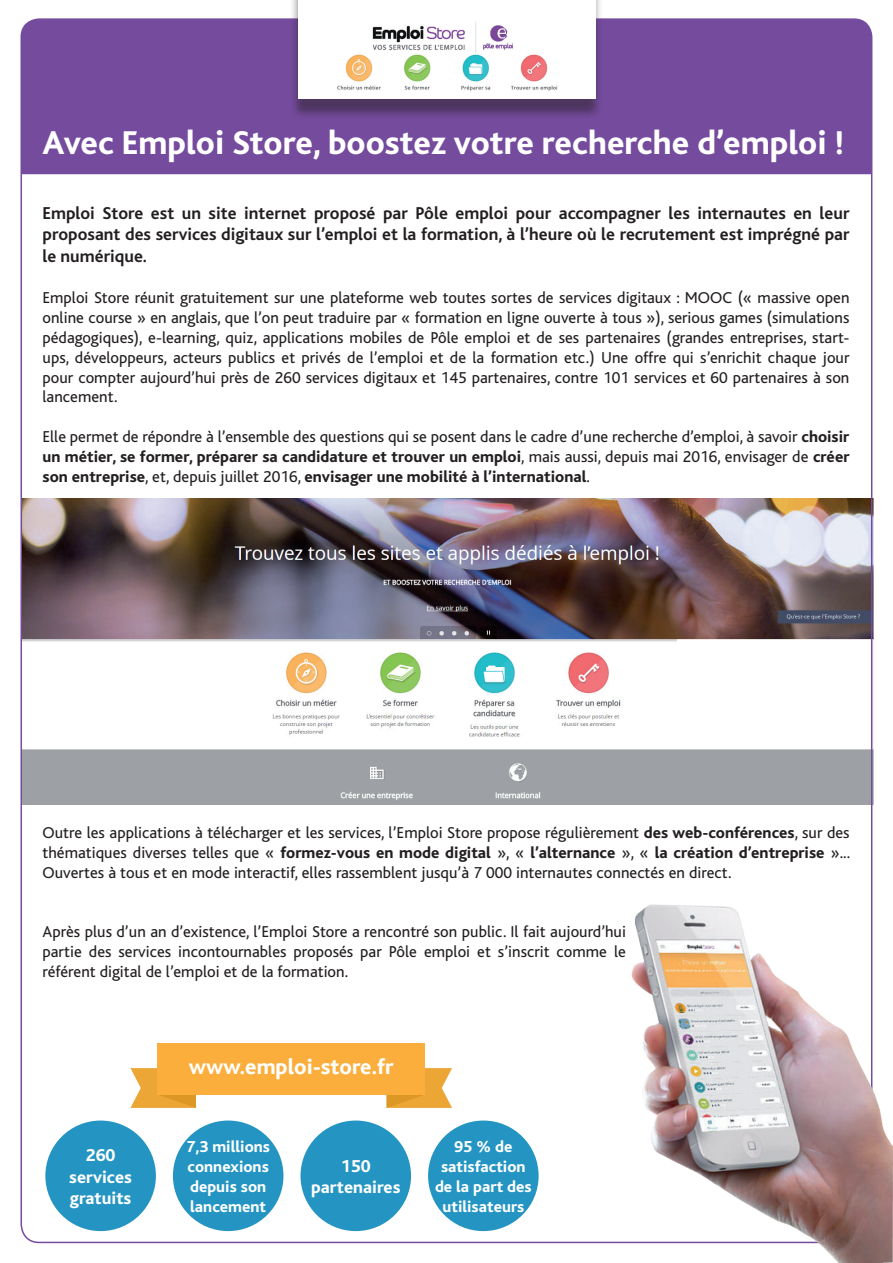
<style>
.page{position:relative;width:893px;height:1263px;background:#fff}
.page>*{position:absolute;margin:0;border:0;box-sizing:border-box;transform-origin:0 0}
.t1{font:800 34.5px "Bliss";color:#fff}
.t2{font:800 22.5px "Bliss";color:#fff}
.t3{font:700 18px/21.6px "Bliss";color:#231f20;text-align:justify}
.t4{font:800 18px/21.6px "Bliss";color:#fff;text-align:center}
.t5{font:16.5px/19.8px "Bliss";color:#231f20;text-align:justify}
.t6{font:800 16.5px/19.8px "Bliss";color:#fff}
.s1{font-weight:800}
</style>
<div class="page">
<img style="left:24px;top:499px;width:850px;height:306px">
<svg style="left:387px;top:1068px;width:65px;height:40px"></svg>
<svg style="left:130px;top:1068px;width:66px;height:40px"></svg>
<div style="left:157px;top:1043px;width:268px;height:51px;background:#fbae3b"></div>
<div style="left:21px;top:19px;width:851px;height:155px;background:#754b9e"></div>
<img style="left:617px;top:899px;width:276px;height:364px">
<div style="left:289px;top:0;width:315px;height:120px;background:#231f20;opacity:.5"></div>
<div style="left:298px;top:0;width:297px;height:99px;background:#fff"></div>
<img style="left:337px;top:22px;width:221px;height:68px">
<div style="left:45px;top:1120px;width:111px;height:111px;background:#2495c3;border-radius:50%"></div>
<div style="left:173px;top:1120px;width:110px;height:111px;background:#2495c3;border-radius:50%"></div>
<div style="left:300px;top:1120px;width:111px;height:111px;background:#2495c3;border-radius:50%"></div>
<div style="left:428px;top:1120px;width:111px;height:111px;background:#2495c3;border-radius:50%"></div>
<h1 class="t1" style="left:43px;top:125px;width:803px">Avec Emploi Store, boostez votre recherche d’emploi !</h1>
<p class="t3" style="left:43px;top:202px;width:809px">Emploi Store est un site internet proposé par Pôle emploi pour accompagner les internautes en leur proposant des services digitaux sur l’emploi et la formation, à l’heure où le recrutement est imprégné par le numérique.</p>
<p class="t5" style="left:43px;top:288px;width:808px">Emploi Store réunit gratuitement sur une plateforme web toutes sortes de services digitaux : MOOC (« massive open online course » en anglais, que l’on peut traduire par « formation en ligne ouverte à tous »), serious games (simulations pédagogiques), e-learning, quiz, applications mobiles de Pôle emploi et de ses partenaires (grandes entreprises, start&shy;ups, développeurs, acteurs publics et privés de l’emploi et de la formation etc.) Une offre qui s’enrichit chaque jour pour compter aujourd’hui près de 260 services digitaux et 145 partenaires, contre 101 services et 60 partenaires à son lancement.</p>
<p class="t5" style="left:43px;top:427px;width:809px">Elle permet de répondre à l’ensemble des questions qui se posent dans le cadre d’une recherche d’emploi, à savoir <span class="s1">choisir un métier, se former, préparer sa candidature et trouver un emploi</span>, mais aussi, depuis mai 2016, envisager de <span class="s1">créer son entreprise</span>, et, depuis juillet 2016, <span class="s1">envisager une mobilité à l’international</span>.</p>
<p class="t5" style="left:43px;top:823px;width:809px">Outre les applications à télécharger et les services, l’Emploi Store propose régulièrement <span class="s1">des web-conférences</span>, sur des thématiques diverses telles que « <span class="s1">formez-vous en mode digital</span> », « <span class="s1">l’alternance</span> », « <span class="s1">la création d’entreprise</span> »...<br>Ouvertes à tous et en mode interactif, elles rassemblent jusqu’à 7 000 internautes connectés en direct.</p>
<p class="t5" style="left:43px;top:922px;width:585px">Après plus d’un an d’existence, l’Emploi Store a rencontré son public. Il fait aujourd’hui partie des services incontournables proposés par Pôle emploi et s’inscrit comme le référent digital de l’emploi et de la formation.</p>
<h2 class="t2" style="left:189px;top:1055px;width:206px">www.emploi-store.fr</h2>
<p class="t4" style="left:69px;top:1145px;width:64px">260 services gratuits</p>
<p class="t6" style="left:186px;top:1137px;width:85px">7,3 millions connexions depuis son lancement</p>
<p class="t4" style="left:311px;top:1155px;width:91px">150 partenaires</p>
<p class="t6" style="left:435px;top:1137px;width:98px;text-align:center">95 % de satisfaction de la part des utilisateurs</p>
</div>
